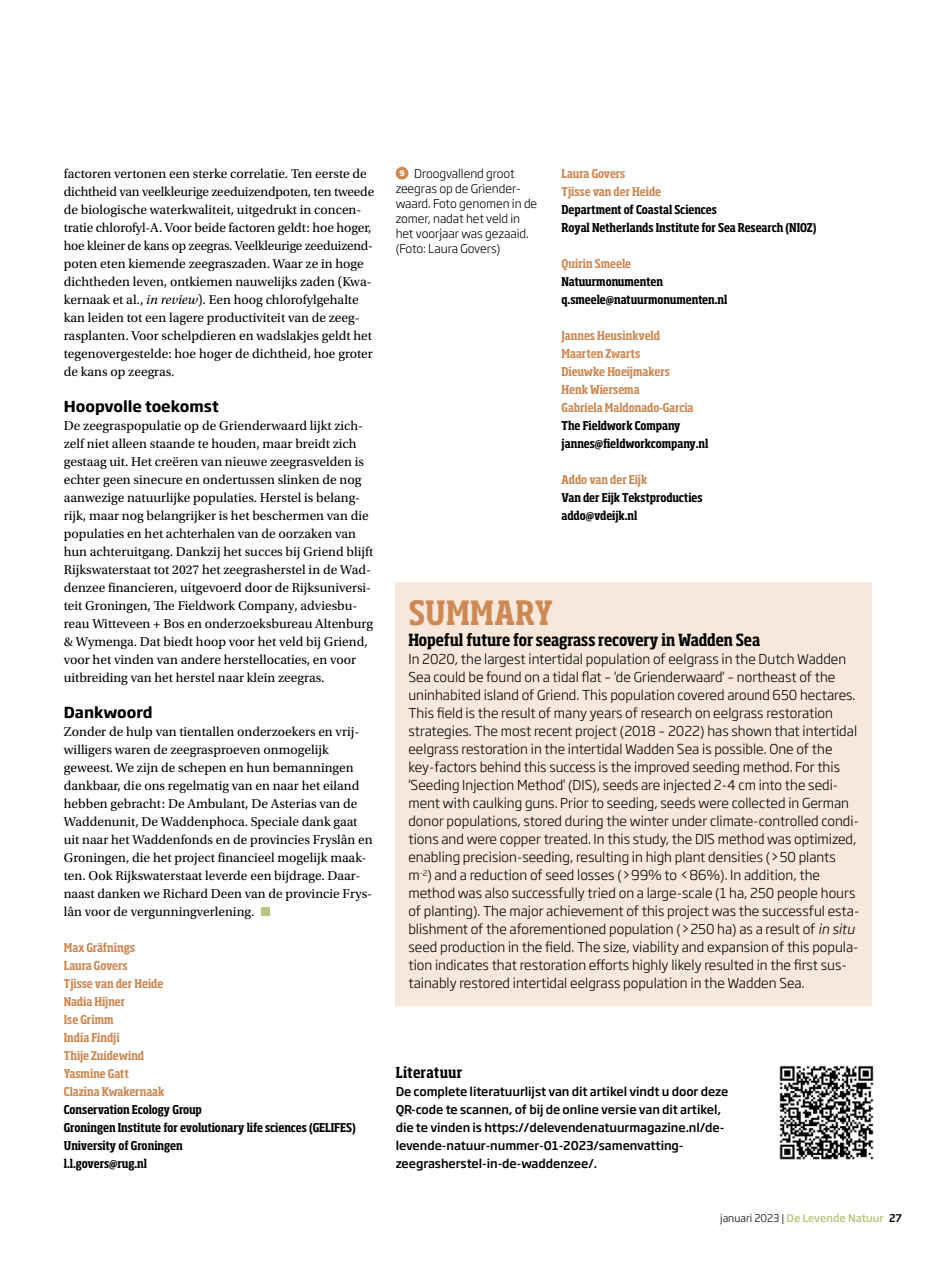
<style>
.page{position:relative;width:936px;height:1263px;background:#fff}
.page>*{position:absolute;margin:0;border:0;box-sizing:border-box;transform-origin:0 0}
.t1{font:700 condensed 33px "Soho Std";letter-spacing:.01em;color:#cd8955}
.t2{font:700 condensed 16.5px "Soho Std";letter-spacing:-.005em;color:#000}
.t3{font:700 15px "Soho Gothic Std";color:#000}
.t4{font:700 condensed 15px "Soho Std";letter-spacing:.01em;color:#000}
.t5{font:13.5px/18px "Utopia Std";color:#000}
.t6{font:300 13.5px/18px "Soho Gothic Std";color:#000}
.t7{font:700 condensed 12px/18px "Soho Std";letter-spacing:-.005em;color:#000}
.t8{font:700 condensed 12px/18px "Soho Std";letter-spacing:-.005em;color:#cd8955}
.t9{font:500 12px/18px "Soho Gothic Std";letter-spacing:-.005em;color:#000}
.t10{font:300 12px/15px "Soho Gothic Std";letter-spacing:-.005em;color:#000}
.t11{font:500 10.5px "Soho Gothic Std";color:#bcc482}
.s1{font-style:italic}
.s2{font-weight:300;color:#000}
.s3{color:#000}
</style>
<div class="page">
<img style="left:779px;top:1065px;width:95px;height:95px">
<div style="left:261px;top:908px;width:9px;height:8px;background:#bcc482"></div>
<div style="left:395px;top:582px;width:477px;height:424px;background:#f8e8db"></div>
<div style="left:395px;top:167px;width:13px;height:13px;background:#cd8955;border-radius:50%"></div>
<p class="t5" style="left:64px;top:165px;width:312px">factoren vertonen een sterke correlatie. Ten eerste de dichtheid van veelkleurige zeeduizendpoten, ten tweede de biologische waterkwaliteit, uitgedrukt in concen&shy;tratie chlorofyl-A. Voor beide factoren geldt: hoe hoger, hoe kleiner de kans op zeegras. Veelkleurige zeeduizend&shy;poten eten kiemende zeegraszaden. Waar ze in hoge dichtheden leven, ontkiemen nauwelijks zaden (Kwa&shy;kernaak et al., <span class="s1">in review</span>). Een hoog chlorofylgehalte kan leiden tot een lagere productiviteit van de zeeg&shy;rasplanten. Voor schelpdieren en wadslakjes geldt het tegenovergestelde: hoe hoger de dichtheid, hoe groter de kans op zeegras.</p>
<p class="t3" style="left:64px;top:397px;width:156px">Hoopvolle toekomst</p>
<p class="t5" style="left:64px;top:417px;width:311px">De zeegraspopulatie op de Grienderwaard lijkt zich&shy;zelf niet alleen staande te houden, maar breidt zich gestaag uit. Het creëren van nieuwe zeegrasvelden is echter geen sinecure en ondertussen slinken de nog aanwezige natuurlijke populaties. Herstel is belang&shy;rijk, maar nog belangrijker is het beschermen van die populaties en het achterhalen van de oorzaken van hun achteruitgang. Dankzij het succes bij Griend blijft Rijkswaterstaat tot 2027 het zeegrasherstel in de Wad&shy;denzee financieren, uitgevoerd door de Rijksuniversi&shy;teit Groningen, The Fieldwork Company, adviesbu&shy;reau Witteveen + Bos en onderzoeksbureau Altenburg &amp; Wymenga. Dat biedt hoop voor het veld bij Griend, voor het vinden van andere herstellocaties, en voor uitbreiding van het herstel naar klein zeegras.</p>
<p class="t3" style="left:64px;top:703px;width:90px">Dankwoord</p>
<p class="t5" style="left:64px;top:723px;width:310px">Zonder de hulp van tientallen onderzoekers en vrij&shy;willigers waren de zeegrasproeven onmogelijk geweest. We zijn de schepen en hun bemanningen dankbaar, die ons regelmatig van en naar het eiland hebben gebracht: De Ambulant, De Asterias van de Waddenunit, De Waddenphoca. Speciale dank gaat uit naar het Waddenfonds en de provincies Fryslân en Groningen, die het project financieel mogelijk maak&shy;ten. Ook Rijkswaterstaat leverde een bijdrage. Daar&shy;naast danken we Richard Deen van de provincie Frys&shy;lân voor de vergunningverlening.</p>
<p class="t8" style="left:64px;top:938px;width:102px">Max Gräfnings<br>Laura Govers<br>Tjisse van der Heide<br>Nadia Hijner<br>Ise Grimm<br>India Findji<br>Thije Zuidewind<br>Yasmine Gatt<br>Clazina Kwakernaak</p>
<p class="t7" style="left:64px;top:1100px;width:293px">Conservation Ecology Group<br>Groningen Institute for evolutionary life sciences (GELIFES)<br>University of Groningen<br>l.l.govers@rug.nl</p>
<p class="t10" style="left:395px;top:166px;width:143px;text-indent:4px"><sup>9</sup> Droogvallend groot zeegras op de Griender&shy;waard. Foto genomen in de zomer, nadat het veld in het voorjaar was gezaaid. (Foto: Laura Govers)</p>
<p class="t8" style="left:561px;top:164px;width:101px">Laura Govers<br>Tjisse van der Heide</p>
<p class="t7" style="left:561px;top:200px;width:256px">Department of Coastal Sciences<br>Royal Netherlands Institute for Sea Research (NIOZ)</p>
<p class="t8" style="left:561px;top:254px;width:71px">Quirin Smeele</p>
<p class="t7" style="left:561px;top:272px;width:167px">Natuurmonumenten q.smeele@natuurmonumenten.nl</p>
<p class="t8" style="left:561px;top:326px;width:133px">Jannes Heusinkveld<br>Maarten Zwarts<br>Dieuwke Hoeijmakers<br>Henk Wiersema<br>Gabriela Maldonado-Garcia</p>
<p class="t7" style="left:561px;top:416px;width:148px">The Fieldwork Company jannes@fieldworkcompany.nl</p>
<p class="t8" style="left:561px;top:470px;width:87px">Addo van der Eijk</p>
<p class="t7" style="left:561px;top:488px;width:142px">Van der Eijk Tekstproducties addo@vdeijk.nl</p>
<h1 class="t1" style="left:408px;top:592px;width:146px">SUMMARY</h1>
<p class="t2" style="left:408px;top:629px;width:353px">Hopeful future for seagrass recovery in Wadden Sea</p>
<p class="t6" style="left:408px;top:650px;width:452px">In 2020, the largest intertidal population of eelgrass in the Dutch Wadden Sea could be found on a tidal flat – ‘de Grienderwaard’ – northeast of the uninhabited island of Griend. This population covered around 650 hectares.<br>This field is the result of many years of research on eelgrass restoration strategies. The most recent project (2018 – 2022) has shown that intertidal eelgrass restoration in the intertidal Wadden Sea is possible. One of the key-factors behind this success is the improved seeding method. For this ‘Seeding Injection Method’ (DIS), seeds are injected 2-4 cm into the sedi&shy;ment with caulking guns. Prior to seeding, seeds were collected in German donor populations, stored during the winter under climate-controlled condi&shy;tions and were copper treated. In this study, the DIS method was optimized, enabling precision-seeding, resulting in high plant densities (&gt;50 plants m<sup>-2</sup>) and a reduction of seed losses (&gt;99% to &lt;86%). In addition, the method was also successfully tried on a large-scale (1 ha, 250 people hours of planting). The major achievement of this project was the successful esta&shy;blishment of the aforementioned population (&gt;250 ha) as a result of <span class="s1">in situ </span>seed production in the field. The size, viability and expansion of this popula&shy;tion indicates that restoration efforts highly likely resulted in the first sus&shy;tainably restored intertidal eelgrass population in the Wadden Sea.</p>
<p class="t4" style="left:395px;top:1063px;width:68px">Literatuur</p>
<p class="t9" style="left:395px;top:1083px;width:334px">De complete literatuurlijst van dit artikel vindt u door deze QR-code te scannen, of bij de online versie van dit artikel, die te vinden is https://delevendenatuurmagazine.nl/de&shy;levende-natuur-nummer-01-2023/samenvatting&shy;zeegrasherstel-in-de-waddenzee/.</p>
<p class="t11" style="left:720px;top:1211px;width:183px"><span class="s2">januari 2023 |</span> De Levende Natuur <span class="s3">27</span></p>
</div>
